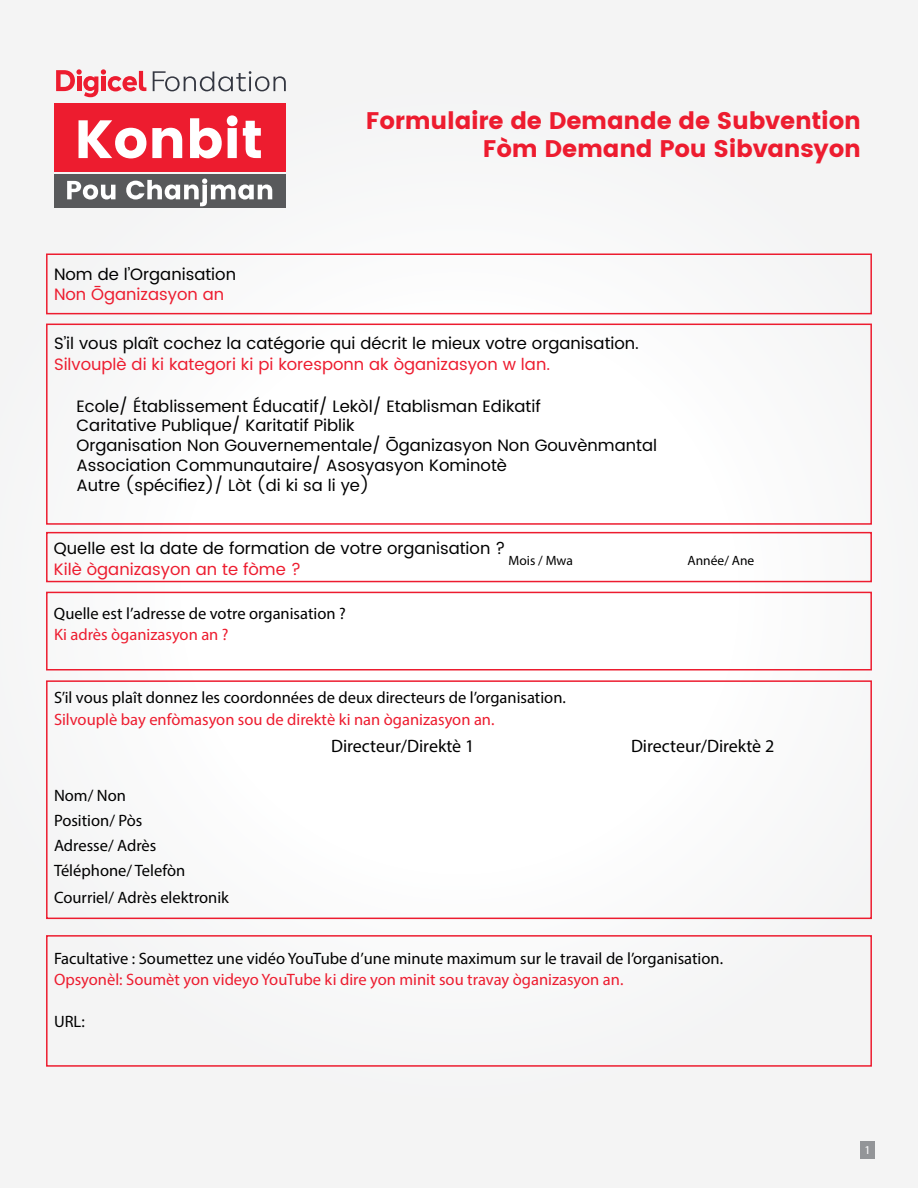
<style>
.page{position:relative;width:918px;height:1188px;background:#f7f7f8}
.page>*{position:absolute;margin:0;border:0;box-sizing:border-box;transform-origin:0 0}
.t1{font:24px/28.8px "Poppins";letter-spacing:-.01em;color:#ed1c2f;text-align:right}
.t2{font:18px "Myriad Pro";color:#000}
.t3{font:16.5px/19.8px "Poppins";color:#000}
.t4{font:16.5px/24.8px "Myriad Pro";color:#000}
.t5{font:16.5px "Myriad Pro";color:#ed1c2f}
.t6{font:16.5px "Poppins";color:#ed1c2f}
.t7{font:13.5px "Myriad Pro";color:#000}
.t8{font:12px "Myriad Pro";color:#fff}
</style>
<div class="page">
<div style="left:46px;top:254px;width:826px;height:60px;border:2px solid #ed1c2f"></div>
<div style="left:46px;top:324px;width:826px;height:201px;border:2px solid #ed1c2f"></div>
<div style="left:46px;top:532px;width:826px;height:50px;border:2px solid #ed1c2f"></div>
<div style="left:46px;top:592px;width:826px;height:78px;border:2px solid #ed1c2f"></div>
<div style="left:46px;top:935px;width:826px;height:132px;border:2px solid #ed1c2f"></div>
<div style="left:46px;top:680px;width:826px;height:239px;border:2px solid #ed1c2f"></div>
<div style="left:54px;top:103px;width:231px;height:68px;background:#ed1c2f"></div>
<div style="left:54px;top:174px;width:231px;height:34px;background:#58595b"></div>
<svg style="left:79px;top:120px;width:67px;height:38px"></svg>
<svg style="left:152px;top:128px;width:30px;height:30px"></svg>
<svg style="left:190px;top:115px;width:71px;height:43px"></svg>
<svg style="left:67px;top:181px;width:48px;height:19px"></svg>
<svg style="left:126px;top:179px;width:146px;height:27px"></svg>
<svg style="left:56px;top:69px;width:90px;height:28px"></svg>
<svg style="left:153px;top:71px;width:133px;height:20px"></svg>
<div style="left:860px;top:1141px;width:14px;height:17px;background:#939598"></div>
<h1 class="t1" style="left:366px;top:106px;width:497px">Formulaire de Demande de Subvention<br>Fòm Demand Pou Sibvansyon</h1>
<p class="t3" style="left:54px;top:265px;width:184px">Nom de l’Organisation</p>
<p class="t6" style="left:54px;top:282px;width:172px">Non Ōganizasyon an</p>
<p class="t3" style="left:54px;top:333px;width:587px">S’il vous plaît cochez la catégorie qui décrit le mieux votre organisation.</p>
<p class="t6" style="left:54px;top:352px;width:498px">Silvouplè di ki kategori ki pi koresponn ak òganizasyon w lan.</p>
<p class="t3" style="left:76px;top:396px;width:582px">Ecole/ Établissement Éducatif/ Lekòl/ Etablisman Edikatif<br>Caritative Publique/ Karitatif Piblik<br>Organisation Non Gouvernementale/ Ōganizasyon Non Gouvènmantal Association Communautaire/ Asosyasyon Kominotè<br>Autre (spécifiez)/ Lòt (di ki sa li ye)</p>
<p class="t3" style="left:54px;top:539px;width:453px">Quelle est la date de formation de votre organisation ?</p>
<p class="t6" style="left:54px;top:558px;width:249px">Kilè òganizasyon an te fòme ?</p>
<p class="t4" style="left:54px;top:600px;width:293px">Quelle est l’adresse de votre organisation ?</p>
<p class="t5" style="left:54px;top:624px;width:176px">Ki adrès òganizasyon an ?</p>
<p class="t7" style="left:508px;top:553px;width:66px">Mois / Mwa</p>
<p class="t7" style="left:688px;top:553px;width:68px">Année/ Ane</p>
<p class="t4" style="left:54px;top:685px;width:513px">S’il vous plaît donnez les coordonnées de deux directeurs de l’organisation.</p>
<p class="t5" style="left:54px;top:709px;width:442px">Silvouplè bay enfòmasyon sou de direktè ki nan òganizasyon an.</p>
<p class="t2" style="left:331px;top:735px;width:145px">Directeur/Direktè 1</p>
<p class="t2" style="left:631px;top:735px;width:145px">Directeur/Direktè 2</p>
<p class="t4" style="left:54px;top:783px;width:133px">Nom/ Non<br>Position/ Pòs<br>Adresse/ Adrès<br>Téléphone/ Telefòn</p>
<p class="t4" style="left:54px;top:884px;width:177px">Courriel/ Adrès elektronik</p>
<p class="t4" style="left:54px;top:946px;width:671px">Facultative : Soumettez une vidéo YouTube d’une minute maximum sur le travail de l’organisation.</p>
<p class="t5" style="left:54px;top:970px;width:571px">Opsyonèl: Soumèt yon videyo YouTube ki dire yon minit sou travay òganizasyon an.</p>
<p class="t4" style="left:54px;top:1009px;width:32px">URL:</p>
<p class="t8" style="left:864px;top:1143px;width:8px">1</p>
</div>
